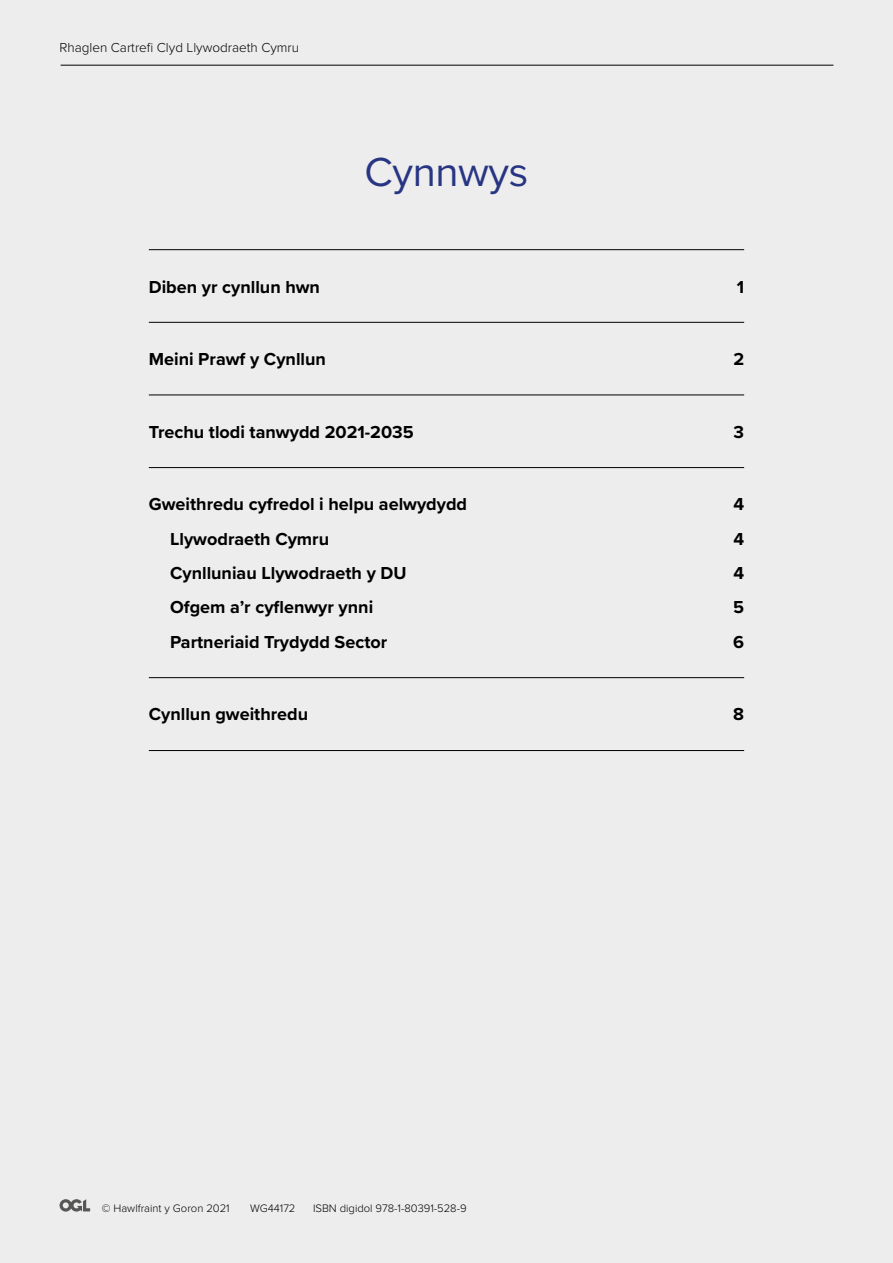
<style>
.page{position:relative;width:893px;height:1263px;background:#ededed}
.page>*{position:absolute;margin:0;border:0;box-sizing:border-box;transform-origin:0 0}
.H1_Headings{font:42px "Proxima Nova";letter-spacing:-.01em;color:#283583}
.Line_Above_List{font:700 18px "Proxima Nova";color:#000}
.No_line___indented{font:700 18px "Proxima Nova";color:#000}
.Line_Above_and_Below{font:700 18px "Proxima Nova";color:#000}
.Header_Left{font:300 13.5px "Proxima Nova";color:#000}
.Credits{font:300 11.25px "Proxima Nova";color:#000}
</style>
<div class="page">
<hr style="left:149px;top:249px;width:595px;height:1px;background:#000">
<hr style="left:149px;top:322px;width:595px;height:1px;background:#000">
<hr style="left:149px;top:395px;width:595px;height:1px;background:#000">
<hr style="left:149px;top:467px;width:595px;height:1px;background:#000">
<hr style="left:149px;top:677px;width:595px;height:1px;background:#000">
<hr style="left:149px;top:750px;width:595px;height:1px;background:#000">
<hr style="left:61px;top:65px;width:772px;height:1px;background:#000">
<svg style="left:60px;top:1199px;width:30px;height:12px"></svg>
<p class="Header_Left" style="left:60px;top:38px;width:241px">Rhaglen Cartrefi Clyd Llywodraeth Cymru</p>
<h1 class="H1_Headings" style="left:365px;top:141px;width:165px">Cynnwys</h1>
<p class="Line_Above_List" style="left:149px;top:273px;width:173px">Diben yr cynllun hwn</p>
<p class="Line_Above_List" style="left:737px;top:273px;width:9px">1</p>
<p class="Line_Above_List" style="left:149px;top:346px;width:179px">Meini Prawf y Cynllun</p>
<p class="Line_Above_List" style="left:733px;top:346px;width:12px">2</p>
<p class="Line_Above_List" style="left:149px;top:418px;width:266px">Trechu tlodi tanwydd 2021-2035</p>
<p class="Line_Above_List" style="left:734px;top:418px;width:12px">3</p>
<p class="Line_Above_List" style="left:149px;top:491px;width:320px">Gweithredu cyfredol i helpu aelwydydd</p>
<p class="Line_Above_List" style="left:733px;top:491px;width:12px">4</p>
<p class="No_line___indented" style="left:170px;top:525px;width:161px">Llywodraeth Cymru</p>
<p class="No_line___indented" style="left:733px;top:525px;width:12px">4</p>
<p class="No_line___indented" style="left:170px;top:560px;width:238px">Cynlluniau Llywodraeth y DU</p>
<p class="No_line___indented" style="left:733px;top:560px;width:12px">4</p>
<p class="No_line___indented" style="left:170px;top:594px;width:205px">Ofgem a’r cyflenwyr ynni</p>
<p class="No_line___indented" style="left:733px;top:594px;width:12px">5</p>
<p class="No_line___indented" style="left:170px;top:628px;width:219px">Partneriaid Trydydd Sector</p>
<p class="No_line___indented" style="left:733px;top:628px;width:12px">6</p>
<p class="Line_Above_and_Below" style="left:149px;top:701px;width:161px">Cynllun gweithredu</p>
<p class="Line_Above_and_Below" style="left:733px;top:701px;width:12px">8</p>
<p class="Credits" style="left:102px;top:1199px;width:129px">© Hawlfraint y Goron 2021</p>
<p class="Credits" style="left:250px;top:1199px;width:47px">WG44172</p>
<p class="Credits" style="left:313px;top:1199px;width:155px">ISBN digidol 978-1-80391-528-9</p>
</div>
